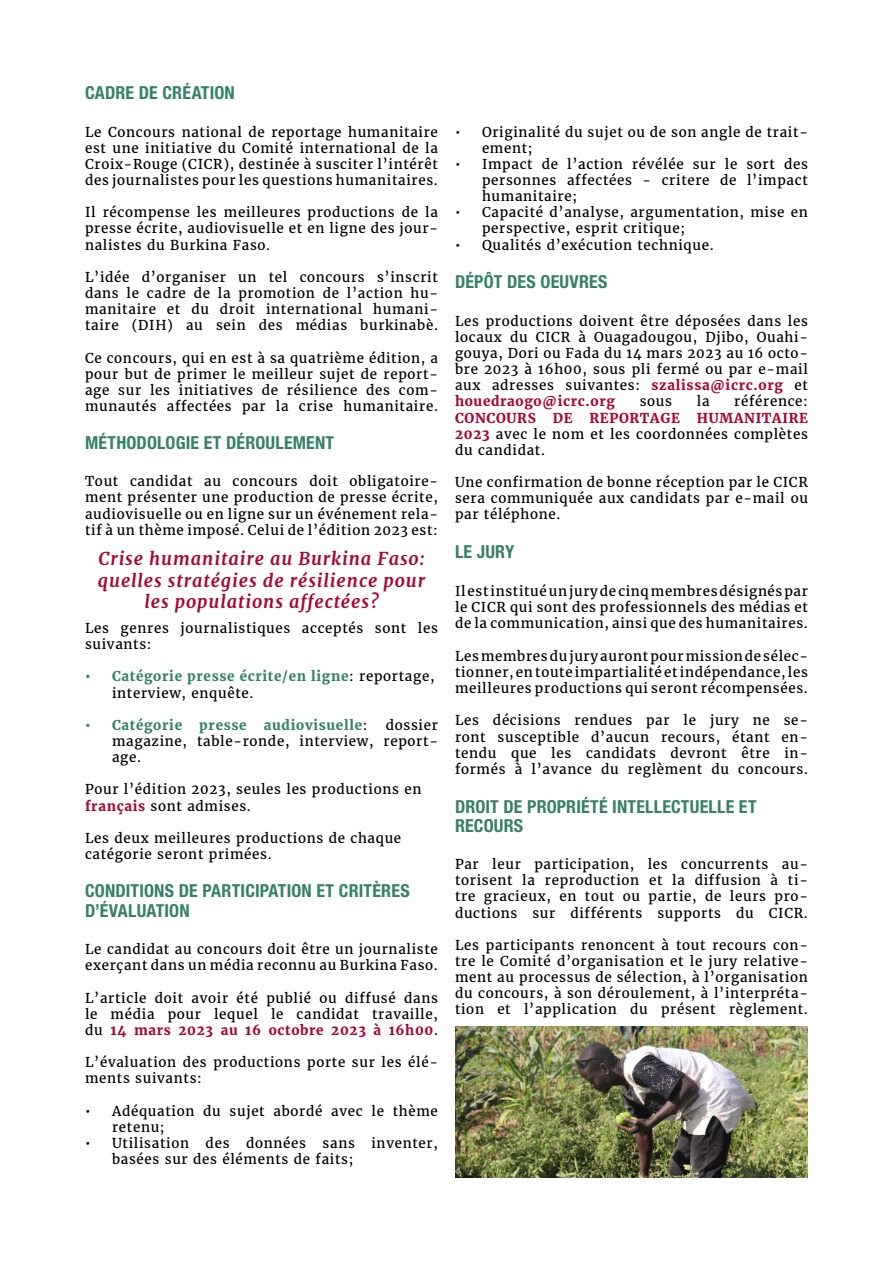
<style>
.page{position:relative;width:893px;height:1263px;background:#fff}
.page>*{position:absolute;margin:0;border:0;box-sizing:border-box;transform-origin:0 0}
.t1{font:700 condensed 18px/19.5px "Helvetica Neue";letter-spacing:.01em;color:#358266}
.t2{font:italic 700 18px/21.6px "Merriweather";letter-spacing:.05em;color:#aa0634;text-align:center}
.t3{font:13.5px/16.2px "Merriweather";letter-spacing:.05em;color:#000;text-align:justify}
.t4{font:700 13.5px/16.2px "Merriweather";letter-spacing:.05em;color:#358266}
.t5{font:700 13.5px "Merriweather";letter-spacing:.05em;color:#aa0634}
.s1{font-weight:400;color:#000}
.s2{font-weight:700;color:#aa0634}
</style>
<div class="page">
<img style="left:455px;top:1027px;width:353px;height:151px">
<p class="t1" style="left:85px;top:83px;width:151px">CADRE DE CRÉATION</p>
<p class="t3" style="left:85px;top:123px;width:354px">Le Concours national de reportage humanitaire est une initiative du Comité international de la Croix-Rouge (CICR), destinée à susciter l’intérêt des journalistes pour les questions humanitaires.</p>
<p class="t3" style="left:85px;top:204px;width:354px">Il récompense les meilleures productions de la presse écrite, audiovisuelle et en ligne des jour&shy;nalistes du Burkina Faso.</p>
<p class="t3" style="left:85px;top:269px;width:354px">L’idée d’organiser un tel concours s’inscrit dans le cadre de la promotion de l’action hu&shy;manitaire et du droit international humani&shy;taire (DIH) au sein des médias burkinabè.</p>
<p class="t3" style="left:85px;top:349px;width:354px">Ce concours, qui en est à sa quatrième édition, a pour but de primer le meilleur sujet de report&shy;age sur les initiatives de résilience des com&shy;munautés affectées par la crise humanitaire.</p>
<p class="t1" style="left:85px;top:432px;width:251px">MÉTHODOLOGIE ET DÉROULEMENT</p>
<p class="t3" style="left:85px;top:473px;width:354px">Tout candidat au concours doit obligatoire&shy;ment présenter une production de presse écrite, audiovisuelle ou en ligne sur un événement rela&shy;tif à un thème imposé. Celui de l’édition 2023 est:</p>
<p class="t2" style="left:98px;top:547px;width:329px">Crise humanitaire au Burkina Faso: quelles stratégies de résilience pour les populations affectées?</p>
<p class="t3" style="left:85px;top:620px;width:354px">Les genres journalistiques acceptés sont les suivants:</p>
<p class="t4" style="left:112px;top:668px;width:324px;text-indent:-27px">• Catégorie presse écrite/en ligne<span class="s1">: reportage, interview, enquête.</span></p>
<p class="t4" style="left:85px;top:716px;width:99px">• Catégorie</p>
<p class="t4" style="left:199px;top:716px;width:49px">presse</p>
<p class="t4" style="left:264px;top:716px;width:105px">audiovisuelle<span class="s1">:</span></p>
<p class="t3" style="left:112px;top:716px;width:327px;text-indent:274px">dossier magazine, table-ronde, interview, report&shy;age.</p>
<p class="t3" style="left:85px;top:781px;width:338px">Pour l’édition 2023, seules les productions en <span class="s2">français</span> sont admises.</p>
<p class="t3" style="left:85px;top:830px;width:318px">Les deux meilleures productions de chaque catégorie seront primées.</p>
<p class="t1" style="left:85px;top:881px;width:326px">CONDITIONS DE PARTICIPATION ET CRITÈRES<br>D’ÉVALUATION</p>
<p class="t3" style="left:85px;top:941px;width:354px">Le candidat au concours doit être un journaliste exerçant dans un média reconnu au Burkina Faso.</p>
<p class="t3" style="left:85px;top:989px;width:354px">L’article doit avoir été publié ou diffusé dans le média pour lequel le candidat travaille, du <span class="s2">14 mars 2023 au 16 octobre 2023 à 16h00</span>.</p>
<p class="t3" style="left:85px;top:1054px;width:354px">L’évaluation des productions porte sur les élé&shy;ments suivants:</p>
<p class="t3" style="left:112px;top:1102px;width:327px;text-indent:-27px">• Adéquation du sujet abordé avec le thème retenu;</p>
<p class="t3" style="left:112px;top:1135px;width:327px;text-indent:-27px">• Utilisation des données sans inventer, basées sur des éléments de faits;</p>
<p class="t3" style="left:482px;top:123px;width:327px;text-indent:-27px">• Originalité du sujet ou de son angle de trait&shy;ement;</p>
<p class="t3" style="left:482px;top:156px;width:327px;text-indent:-27px">• Impact de l’action révélée sur le sort des personnes affectées - critere de l’impact humanitaire;</p>
<p class="t3" style="left:482px;top:204px;width:327px;text-indent:-27px">• Capacité d’analyse, argumentation, mise en perspective, esprit critique;</p>
<p class="t3" style="left:455px;top:236px;width:260px">• Qualités d’exécution technique.</p>
<p class="t1" style="left:455px;top:271px;width:154px">DÉPÔT DES OEUVRES</p>
<p class="t3" style="left:455px;top:312px;width:354px">Les productions doivent être déposées dans les locaux du CICR à Ouagadougou, Djibo, Ouahi&shy;gouya, Dori ou Fada du 14 mars 2023 au 16 octo&shy;bre 2023 à 16h00, sous pli fermé ou par e-mail aux adresses suivantes: <span class="s2">szalissa@icrc.org</span> et <span class="s2">houedraogo@icrc.org</span></p>
<p class="t3" style="left:640px;top:393px;width:34px">sous</p>
<p class="t3" style="left:697px;top:393px;width:14px">la</p>
<p class="t3" style="left:734px;top:393px;width:75px">référence:</p>
<p class="t5" style="left:455px;top:409px;width:82px">CONCOURS</p>
<p class="t5" style="left:553px;top:409px;width:21px">DE</p>
<p class="t5" style="left:589px;top:409px;width:92px">REPORTAGE</p>
<p class="t3" style="left:455px;top:409px;width:354px;text-indent:242px"><span class="s2">HUMANITAIRE 2023</span> avec le nom et les coordonnées complètes du candidat.</p>
<p class="t3" style="left:455px;top:474px;width:354px">Une confirmation de bonne réception par le CICR sera communiquée aux candidats par e-mail ou par téléphone.</p>
<p class="t1" style="left:455px;top:542px;width:61px">LE JURY</p>
<p class="t3" style="left:455px;top:583px;width:354px">Il est institué un jury de cinq membres désignés par le CICR qui sont des professionnels des médias et de la communication, ainsi que des humanitaires.</p>
<p class="t3" style="left:455px;top:647px;width:354px">Les membres du jury auront pour mission de sélec&shy;tionner, en toute impartialité et indépendance, les meilleures productions qui seront récompensées.</p>
<p class="t3" style="left:455px;top:712px;width:354px">Les décisions rendues par le jury ne se&shy;ront susceptible d’aucun recours, étant en&shy;tendu que les candidats devront être in&shy;formés à l’avance du reglèment du concours.</p>
<p class="t1" style="left:455px;top:796px;width:303px">DROIT DE PROPRIÉTÉ INTELLECTUELLE ET<br>RECOURS</p>
<p class="t3" style="left:455px;top:856px;width:354px">Par leur participation, les concurrents au&shy;torisent la reproduction et la diffusion à ti&shy;tre gracieux, en tout ou partie, de leurs pro&shy;ductions sur différents supports du CICR.</p>
<p class="t3" style="left:455px;top:936px;width:354px">Les participants renoncent à tout recours con&shy;tre le Comité d’organisation et le jury relative&shy;ment au processus de sélection, à l’organisation du concours, à son déroulement, à l’interpréta&shy;tion et l’application du présent règlement.</p>
</div>
